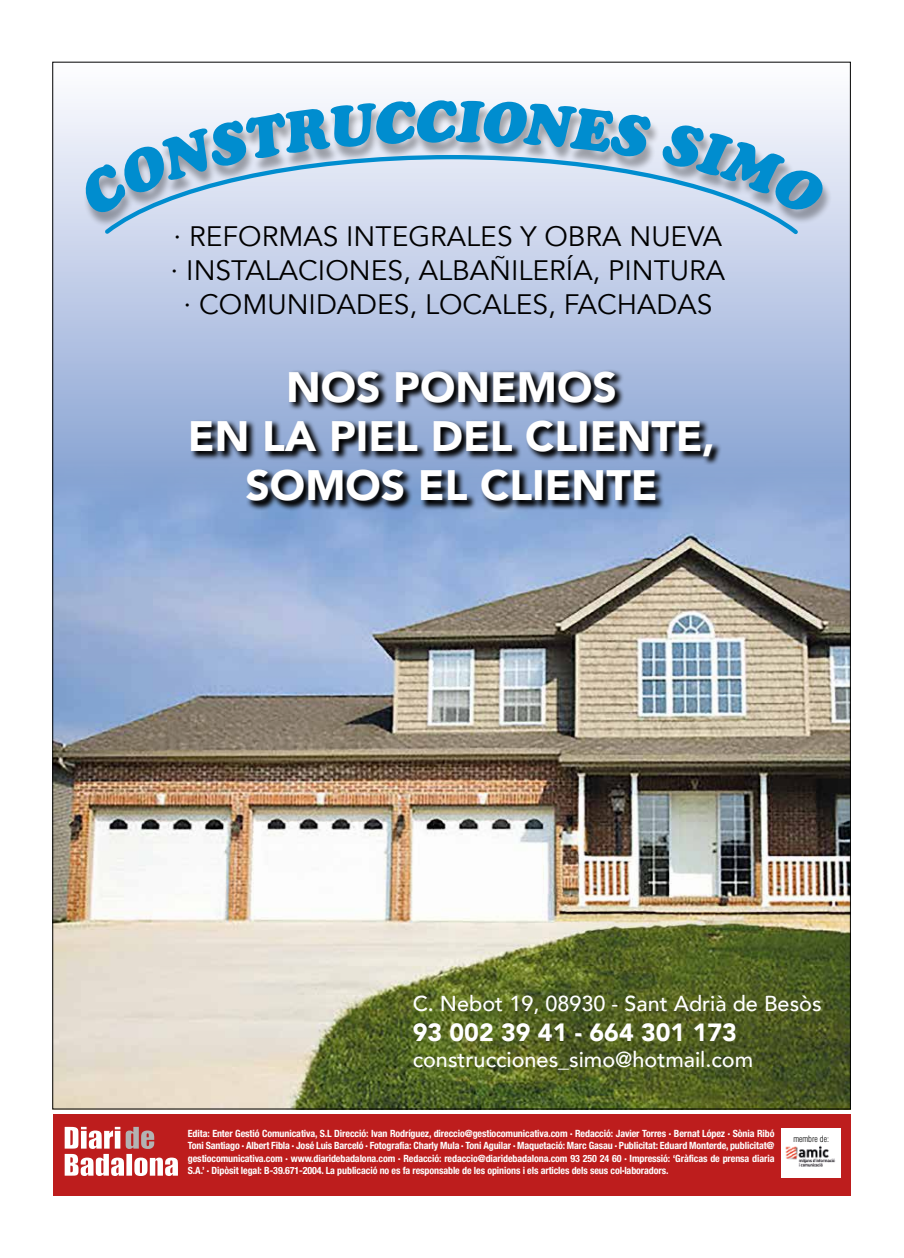
<style>
.page{position:relative;width:904px;height:1258px;background:#fff}
.page>*{position:absolute;margin:0;border:0;box-sizing:border-box;transform-origin:0 0}
.t1{font:900 42.5px/49.2px "Avenir";color:#fff;text-align:center}
.t2{font:28.12px/33.6px "Avenir";color:#000;text-align:center}
.t3{font:900 24.88px "Avenir";color:#fff}
.t4{font:500 21.62px "Avenir";color:#fff}
.t5{font:700 condensed 10px/12.5px "Helvetica Neue";letter-spacing:-.01em;color:#fff;text-align:justify}
.t6{font:300 condensed 8.62px "Helvetica";color:#000}
</style>
<div class="page">
<svg style="left:55px;top:99px;width:793px;height:234px;background:#c3cfe9"></svg>
<img style="left:55px;top:333px;width:793px;height:774px">
<svg style="left:189px;top:369px;width:533px;height:142px;background:#677895"></svg>
<div style="left:83px;top:103px;width:748px;height:124px;background:#000;opacity:.32"></div>
<div style="left:101px;top:153px;width:700px;height:85px;background:#d1d9ee"></div>
<div style="left:53px;top:1114px;width:797px;height:81px;background:#bd1d1d"></div>
<div style="left:781px;top:1127px;width:60px;height:50px;background:#fff"></div>
<img style="left:785px;top:1145px;width:51px;height:22px">
<svg style="left:65px;top:1127px;width:113px;height:49px"></svg>
<svg style="left:76px;top:100px;width:576px;height:118px;background:#ccd5e2"></svg>
<svg style="left:660px;top:121px;width:168px;height:98px;background:#c6d0de"></svg>
<h2 class="t2" style="left:171px;top:220px;width:556px">· REFORMAS INTEGRALES Y OBRA NUEVA · INSTALACIONES, ALBAÑILERÍA, PINTURA · COMUNIDADES, LOCALES, FACHADAS</h2>
<h1 class="t1" style="left:188px;top:361px;width:528px">NOS PONEMOS<br>EN LA PIEL DEL CLIENTE,<br>SOMOS EL CLIENTE</h1>
<h3 class="t4" style="left:412px;top:985px;width:410px">C. Nebot 19, 08930 - Sant Adrià de Besòs</h3>
<h3 class="t3" style="left:412px;top:1011px;width:326px">93 002 39 41 - 664 301 173</h3>
<h3 class="t4" style="left:412px;top:1041px;width:342px">construcciones_simo@hotmail.com</h3>
<p class="t5" style="left:188px;top:1127px;width:588px">Edita: Enter Gestió Comunicativa, S.L Direcció: Ivan Rodríguez, direccio@gestiocomunicativa.com · Redacció: Javier Torres · Bernat López · Sònia Ribó Toni Santiago · Albert Fibla · José Luis Barceló · Fotografia: Charly Mula · Toni Aguilar · Maquetació: Marc Gasau · Publicitat: Eduard Monterde, publicitat@ gestiocomunicativa.com · www.diaridebadalona.com · Redacció: redaccio@diaridebadalona.com 93 250 24 60 · Impressió: ‘Gràficas de prensa diaria S.A.’ · Dipòsit legal: B-39.671-2004. La publicació no es fa responsable de les opinions i els articles dels seus col·laboradors.</p>
<p class="t6" style="left:793px;top:1134px;width:37px">membre de:</p>
</div>
